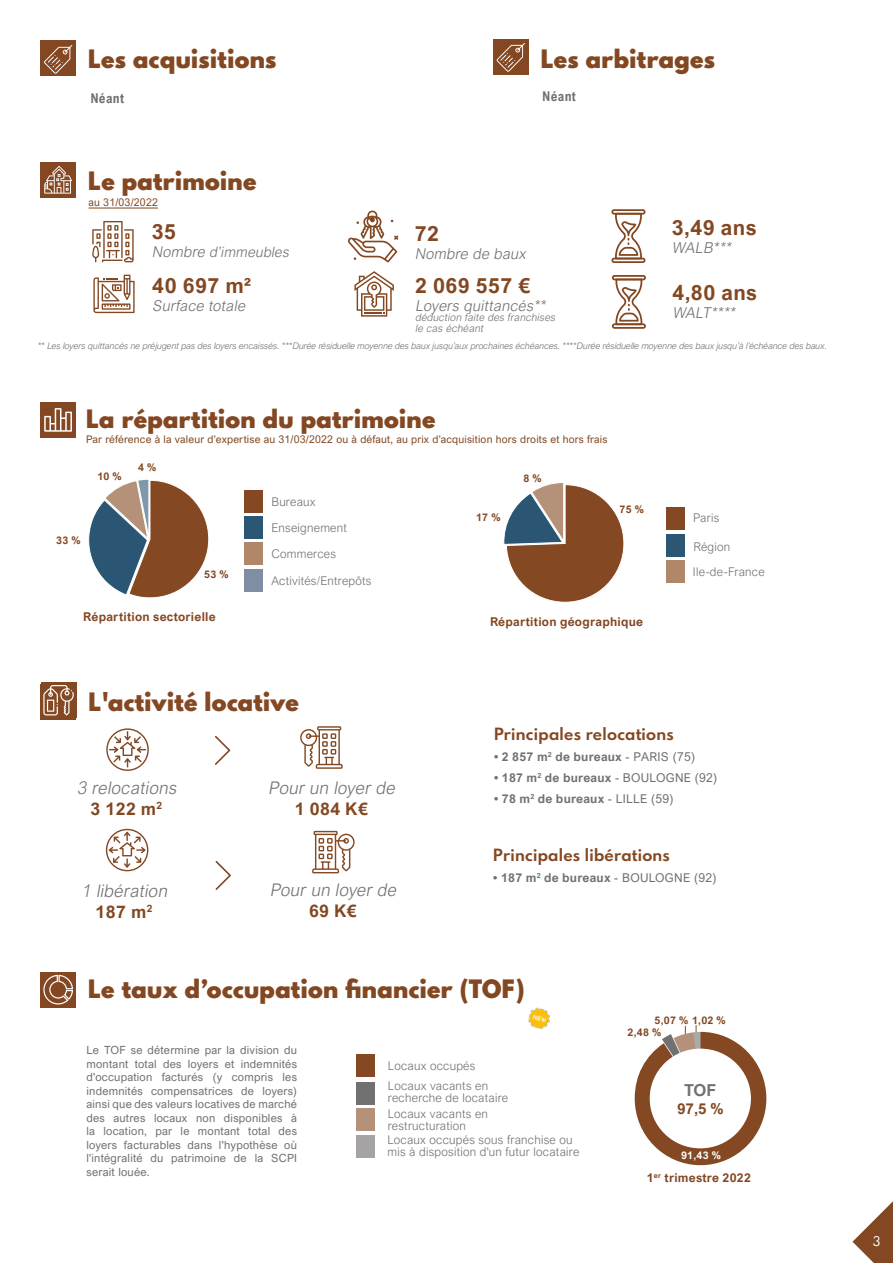
<style>
.page{position:relative;width:893px;height:1263px;background:#fff}
.page>*{position:absolute;margin:0;border:0;box-sizing:border-box;transform-origin:0 0}
.t1{font:900 22.5px "Spartan MB";letter-spacing:.02em;color:#834822}
.t2{font:900 22.5px "Spartan MB";letter-spacing:.02em;color:#844822}
.t3{font:700 21px "Arial Nova";letter-spacing:.02em;color:#834822}
.t4{font:italic 300 17.4px/20.9px "Arial Nova";color:#727171;text-align:center}
.t5{font:700 17.4px "Arial Nova";color:#834822}
.t6{font:700 16.5px "Arial Nova";color:#727171}
.t7{font:italic 300 15px "Arial Nova";color:#727171}
.t8{font:700 15px "Spartan MB";letter-spacing:.02em;color:#844822}
.t9{font:700 15px "Arial Nova";color:#834822}
.t10{font:italic 300 14.25px "Arial Nova";color:#727171}
.t11{font:700 13.5px "Arial Nova Cond";letter-spacing:.02em;color:#727171}
.t12{font:700 12.15px "Arial Nova";letter-spacing:.02em;color:#727171}
.t13{font:700 12.15px "Arial Nova";letter-spacing:.02em;color:#834822}
.t14{font:300 12px/12px "Arial Nova";letter-spacing:.02em;color:#727171}
.t15{font:12px "Spartan MB";color:#fff}
.t16{font:11.25px/13.5px "Arial Nova";letter-spacing:.02em;color:#727171;text-align:justify}
.t17{font:10.5px "Arial Nova";letter-spacing:.02em;color:#834822}
.t18{font:italic 300 10.5px/10.5px "Arial Nova";color:#727171}
.t19{font:700 10.5px "Arial Nova";letter-spacing:.02em;color:#844822}
.t20{font:700 10.5px "Arial Nova";color:#834822}
.t21{font:700 10.5px "Arial Nova";color:#fff}
.t22{font:italic 300 9px "Arial Nova";color:#727171}
.s1{font-size:15px}
.s2{font-weight:700;font-style:normal;color:#834822}
.s3{font-weight:400}
</style>
<div class="page">
<div style="left:40px;top:684px;width:36px;height:36px;background:#834822"></div>
<div style="left:40px;top:402px;width:36px;height:36px;background:#834822"></div>
<div style="left:40px;top:162px;width:36px;height:35px;background:#834822"></div>
<svg style="left:44px;top:166px;width:28px;height:28px"></svg>
<div style="left:40px;top:972px;width:36px;height:36px;background:#834822"></div>
<svg style="left:43px;top:974px;width:30px;height:31px"></svg>
<svg style="left:44px;top:408px;width:28px;height:24px"></svg>
<svg style="left:348px;top:211px;width:50px;height:51px"></svg>
<svg style="left:354px;top:271px;width:40px;height:46px"></svg>
<svg style="left:92px;top:221px;width:42px;height:41px"></svg>
<svg style="left:93px;top:275px;width:42px;height:38px"></svg>
<hr style="left:89px;top:208px;width:69px;height:1px;background:#834822">
<div style="left:41px;top:682px;width:35px;height:36px;background:#844822"></div>
<svg style="left:43px;top:685px;width:31px;height:30px"></svg>
<div style="left:357px;top:1082px;width:18px;height:22px;background:#727171"></div>
<div style="left:357px;top:1054px;width:18px;height:23px;background:#844822"></div>
<div style="left:356px;top:1134px;width:19px;height:23px;background:#a5a3a3"></div>
<div style="left:244px;top:516px;width:19px;height:23px;background:#2b5674"></div>
<div style="left:244px;top:542px;width:19px;height:23px;background:#b08768"></div>
<div style="left:244px;top:569px;width:19px;height:23px;background:#808ea4"></div>
<div style="left:244px;top:490px;width:19px;height:23px;background:#844822"></div>
<svg style="left:88px;top:479px;width:121px;height:119px"></svg>
<div style="left:666px;top:560px;width:18px;height:23px;background:#b08768"></div>
<div style="left:666px;top:507px;width:18px;height:23px;background:#844822"></div>
<svg style="left:503px;top:483px;width:121px;height:119px"></svg>
<div style="left:666px;top:534px;width:19px;height:23px;background:#2b5674"></div>
<svg style="left:312px;top:831px;width:43px;height:42px"></svg>
<svg style="left:215px;top:861px;width:16px;height:29px"></svg>
<svg style="left:106px;top:829px;width:42px;height:42px"></svg>
<div style="left:40px;top:40px;width:36px;height:36px;background:#834822"></div>
<svg style="left:44px;top:45px;width:28px;height:29px"></svg>
<div style="left:493px;top:40px;width:35px;height:35px;background:#834822"></div>
<svg style="left:497px;top:43px;width:28px;height:29px"></svg>
<svg style="left:300px;top:726px;width:43px;height:43px"></svg>
<svg style="left:215px;top:736px;width:15px;height:29px"></svg>
<svg style="left:106px;top:728px;width:43px;height:43px"></svg>
<div style="left:356px;top:1108px;width:19px;height:23px;background:#b5917a"></div>
<svg style="left:611px;top:209px;width:34px;height:54px"></svg>
<svg style="left:612px;top:275px;width:34px;height:54px"></svg>
<svg style="left:635px;top:1025px;width:131px;height:140px"></svg>
<div style="left:650px;top:1048px;width:101px;height:100px;background:#fff;border-radius:50%"></div>
<img style="left:528px;top:1007px;width:22px;height:22px">
<svg style="left:852px;top:1201px;width:41px;height:62px"></svg>
<h1 class="t1" style="left:88px;top:40px;width:190px">Les acquisitions</h1>
<p class="t11" style="left:90px;top:90px;width:35px">Néant</p>
<h1 class="t1" style="left:88px;top:163px;width:170px">Le patrimoine</h1>
<p class="t17" style="left:89px;top:197px;width:71px">au 31/03/2022</p>
<h2 class="t3" style="left:152px;top:219px;width:26px">35</h2>
<p class="t10" style="left:152px;top:243px;width:141px"><span class="s1">Nombre</span> d’immeubles</p>
<h2 class="t3" style="left:152px;top:273px;width:100px">40 697 m²</h2>
<h3 class="t7" style="left:152px;top:297px;width:97px">Surface totale</h3>
<h1 class="t1" style="left:541px;top:41px;width:176px">Les arbitrages</h1>
<p class="t11" style="left:542px;top:88px;width:35px">Néant</p>
<h2 class="t3" style="left:415px;top:221px;width:26px">72</h2>
<h3 class="t7" style="left:415px;top:245px;width:115px">Nombre de baux</h3>
<h2 class="t3" style="left:415px;top:273px;width:117px">2 069 557 €</h2>
<h3 class="t7" style="left:415px;top:297px;width:135px">Loyers quittancés**</h3>
<p class="t18" style="left:415px;top:312px;width:144px">déduction faite des franchises le cas échéant</p>
<h2 class="t3" style="left:672px;top:215px;width:86px">3,49 ans</h2>
<h3 class="t7" style="left:672px;top:239px;width:64px">WALB***</h3>
<h2 class="t3" style="left:672px;top:281px;width:86px">4,80 ans</h2>
<h3 class="t7" style="left:672px;top:304px;width:67px">WALT****</h3>
<p class="t22" style="left:38px;top:340px;width:791px">** Les loyers quittancés ne préjugent pas des loyers encaissés. ***Durée résiduelle moyenne des baux jusqu’aux prochaines échéances. ****Durée résiduelle moyenne des baux jusqu’à l’échéance des baux.</p>
<h1 class="t1" style="left:86px;top:400px;width:351px">La répartition du patrimoine</h1>
<p class="t17" style="left:86px;top:433px;width:523px">Par référence à la valeur d’expertise au 31/03/2022 ou à défaut, au prix d’acquisition hors droits et hors frais</p>
<p class="t19" style="left:97px;top:470px;width:26px">10 %</p>
<p class="t19" style="left:138px;top:461px;width:20px">4 %</p>
<p class="t19" style="left:56px;top:534px;width:26px">33 %</p>
<p class="t19" style="left:204px;top:568px;width:26px">53 %</p>
<p class="t13" style="left:83px;top:609px;width:134px">Répartition sectorielle</p>
<p class="t14" style="left:271px;top:495px;width:46px">Bureaux</p>
<p class="t14" style="left:271px;top:514px;width:77px;line-height:26.2px">Enseignement<br>Commerces</p>
<p class="t14" style="left:271px;top:575px;width:102px">Activités/Entrepôts</p>
<h1 class="t2" style="left:88px;top:684px;width:212px">L'activité locative</h1>
<h3 class="t4" style="left:77px;top:777px;width:105px">3 relocations<br><span class="s2">3 122 m</span><sup>2</sup></h3>
<h3 class="t4" style="left:268px;top:778px;width:131px">Pour un loyer de</h3>
<h3 class="t5" style="left:295px;top:799px;width:74px">1 084 K€</h3>
<h3 class="t4" style="left:81px;top:881px;width:91px">1 libération<br><span class="s2">187 m</span><sup>2</sup></h3>
<h3 class="t4" style="left:270px;top:880px;width:131px">Pour un loyer de</h3>
<h3 class="t5" style="left:309px;top:901px;width:49px">69 K€</h3>
<p class="t19" style="left:476px;top:511px;width:26px">17 %</p>
<p class="t19" style="left:523px;top:472px;width:20px">8 %</p>
<p class="t19" style="left:620px;top:503px;width:26px">75 %</p>
<p class="t13" style="left:490px;top:615px;width:155px">Répartition géographique</p>
<p class="t14" style="left:693px;top:512px;width:28px">Paris</p>
<p class="t14" style="left:693px;top:540px;width:38px">Région</p>
<p class="t14" style="left:693px;top:565px;width:73px">Ile-de-France</p>
<h3 class="t8" style="left:494px;top:722px;width:181px">Principales relocations</h3>
<p class="t12" style="left:494px;top:750px;width:202px">• 2 857 m<sup>2</sup> de bureaux <span class="s3">- PARIS (75)</span></p>
<p class="t12" style="left:494px;top:771px;width:225px">• 187 m<sup>2</sup> de bureaux <span class="s3">- BOULOGNE (92)</span></p>
<p class="t12" style="left:494px;top:792px;width:181px">• 78 m<sup>2</sup> de bureaux <span class="s3">- LILLE (59)</span></p>
<h3 class="t8" style="left:493px;top:843px;width:178px">Principales libérations</h3>
<p class="t12" style="left:493px;top:870px;width:225px">• 187 m<sup>2</sup> de bureaux <span class="s3">- BOULOGNE (92)</span></p>
<h1 class="t1" style="left:88px;top:971px;width:438px">Le taux d’occupation financier (TOF)</h1>
<p class="t16" style="left:86px;top:1044px;width:212px">Le TOF se détermine par la division du montant total des loyers et indemnités d'occupation facturés (y compris les indemnités compensatrices de loyers) ainsi que des valeurs locatives de marché des autres locaux non disponibles à la location, par le montant total des loyers facturables dans l'hypothèse où l'intégralité du patrimoine de la SCPI serait louée.</p>
<p class="t14" style="left:388px;top:1060px;width:89px">Locaux occupés</p>
<p class="t14" style="left:388px;top:1108px;width:102px">Locaux vacants en restructuration</p>
<p class="t14" style="left:388px;top:1080px;width:122px">Locaux vacants en recherche de locataire</p>
<p class="t14" style="left:387px;top:1134px;width:193px">Locaux occupés sous franchise ou mis à disposition d'un futur locataire</p>
<p class="t20" style="left:655px;top:1014px;width:73px">5,07 % 1,02 %</p>
<p class="t20" style="left:628px;top:1026px;width:35px">2,48 %</p>
<h3 class="t6" style="left:684px;top:1080px;width:34px">TOF</h3>
<h3 class="t9" style="left:677px;top:1100px;width:48px">97,5 %</h3>
<p class="t21" style="left:681px;top:1149px;width:41px">91,43 %</p>
<p class="t13" style="left:647px;top:1171px;width:106px">1<sup>er</sup> trimestre 2022</p>
<p class="t15" style="left:873px;top:1232px;width:9px">3</p>
</div>
